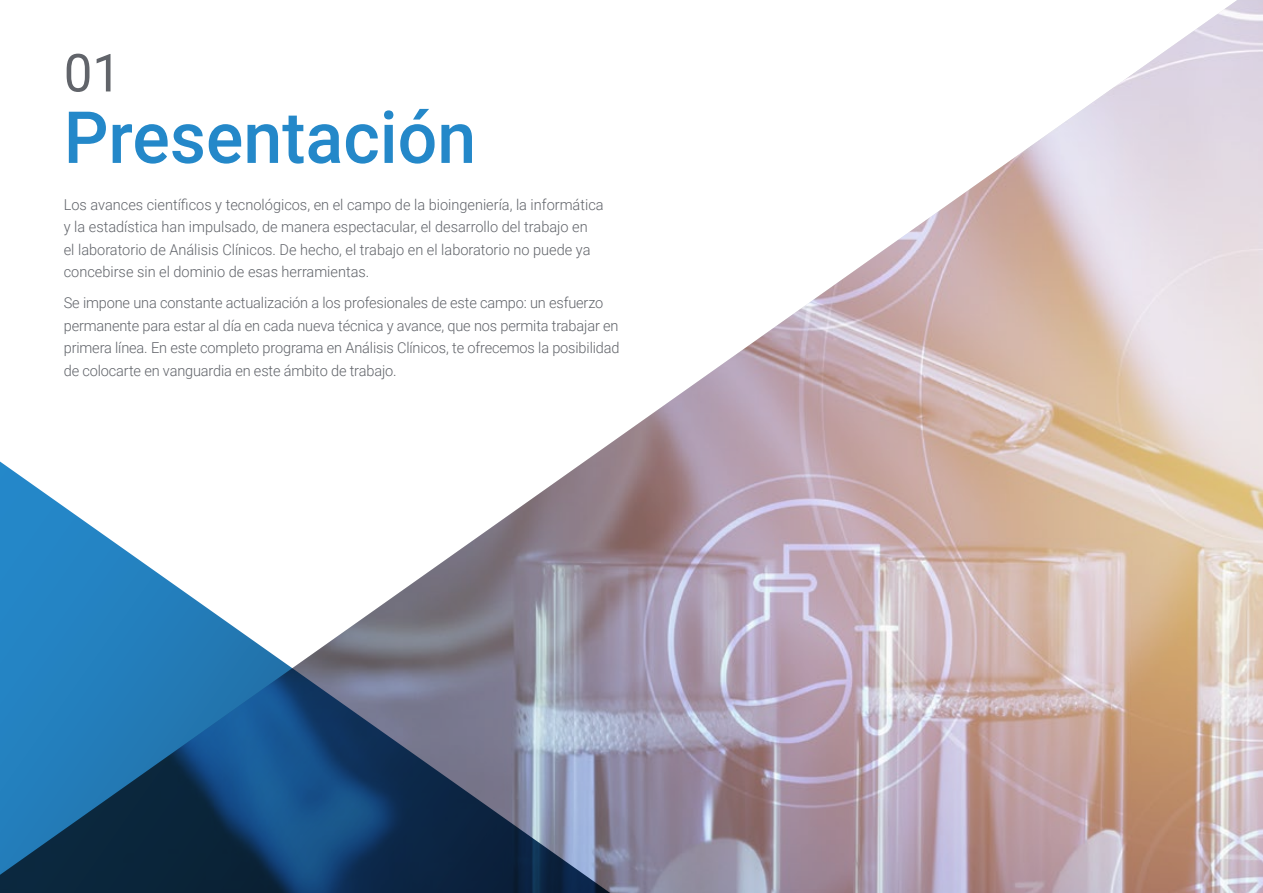
<style>
.page{position:relative;width:1263px;height:893px;background:#fff}
.page>*{position:absolute;margin:0;border:0;box-sizing:border-box;transform-origin:0 0}
.t1{font:500 72px "Roboto";color:#2488c9}
.t2{font:52.5px "Roboto";color:#61646a}
.t3{font:300 15px/22.5px "Roboto";letter-spacing:-.01em;color:#61646a}
</style>
<div class="page">
<img style="left:606px;top:0;width:657px;height:893px">
<svg style="left:0;top:446px;width:640px;height:447px"></svg>
<h2 class="t2" style="left:64px;top:36px;width:59px">01</h2>
<h1 class="t1" style="left:64px;top:87px;width:414px">Presentación</h1>
<p class="t3" style="left:64px;top:192px;width:541px">Los avances científicos y tecnológicos, en el campo de la bioingeniería, la informática y la estadística han impulsado, de manera espectacular, el desarrollo del trabajo en<br>el laboratorio de Análisis Clínicos. De hecho, el trabajo en el laboratorio no puede ya concebirse sin el dominio de esas herramientas.</p>
<p class="t3" style="left:64px;top:291px;width:557px">Se impone una constante actualización a los profesionales de este campo: un esfuerzo permanente para estar al día en cada nueva técnica y avance, que nos permita trabajar en primera línea. En este completo programa en Análisis Clínicos, te ofrecemos la posibilidad de colocarte en vanguardia en este ámbito de trabajo.</p>
</div>
